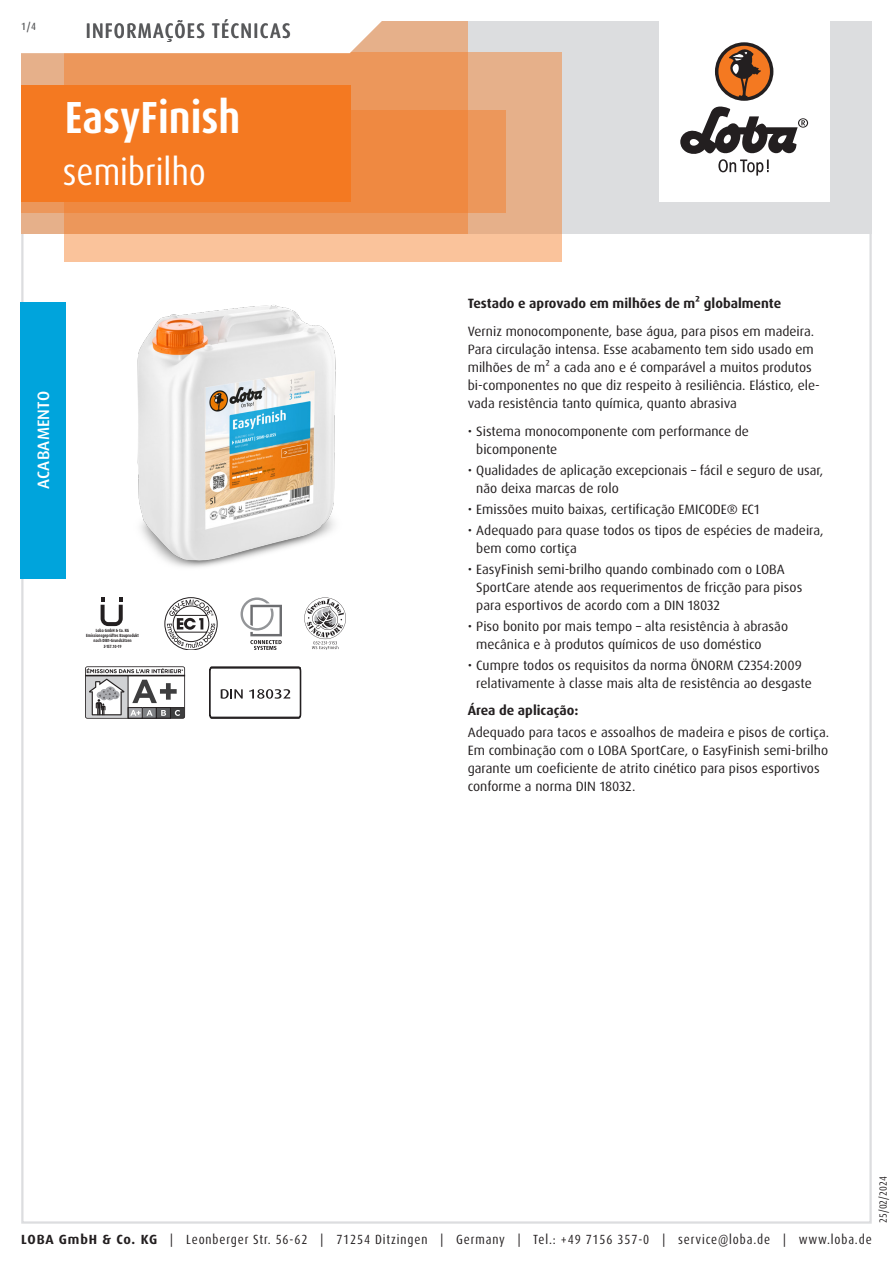
<style>
.page{position:relative;width:893px;height:1263px;background:#fff}
.page>*{position:absolute;margin:0;border:0;box-sizing:border-box;transform-origin:0 0}
.Produktname_weiss{font:700 condensed 45px "Dax Pro";color:#fff}
.Variante_weiss{font:condensed 37.5px "Dax Pro";color:#fff}
.TI{font:500 condensed 21px "Dax Pro";letter-spacing:.06em;color:#57585a}
.Produktart_Versiegelung{font:500 16.5px "Dax Pro";letter-spacing:.01em;color:#fff}
.Text{font:13.5px/18px "Dax Pro";color:#231f20}
.Text_Bold{font:700 13.5px "Dax Pro";color:#231f20}
.t1{font:condensed 13.35px "Dax Pro";letter-spacing:.065em;color:#231f20}
.t2{font:condensed 10.5px "Dax Pro";color:#231f20}
.t3{font:500 condensed 10.5px "Dax Pro";color:#57585a}
.t4{font:700 4.5px/5.2px "Dax Pro";color:#231f20;text-align:center;scale:.82 1}
.s1{font-weight:700;font-stretch:normal}
</style>
<div class="page">
<svg style="left:101px;top:597px;width:22px;height:29px"></svg>
<svg style="left:165px;top:597px;width:52px;height:53px"></svg>
<svg style="left:241px;top:597px;width:41px;height:53px"></svg>
<svg style="left:304px;top:597px;width:42px;height:53px"></svg>
<svg style="left:85px;top:666px;width:100px;height:53px"></svg>
<svg style="left:209px;top:667px;width:92px;height:51px"></svg>
<img style="left:137px;top:305px;width:199px;height:263px">
<div style="left:20px;top:302px;width:46px;height:276px;background:#00a4dc"></div>
<div style="left:21px;top:21px;width:851px;height:213px;background:#dcdddf"></div>
<div style="left:659px;top:0;width:170px;height:202px;background:#fff"></div>
<svg style="left:680px;top:106px;width:128px;height:70px"></svg>
<div style="left:715px;top:42px;width:58px;height:59px;background:#231f20;border-radius:50%"></div>
<svg style="left:718px;top:45px;width:52px;height:52px"></svg>
<div style="left:64px;top:52px;width:497px;height:209px;background:linear-gradient(to right,#fec79f,#efb992)"></div>
<div style="left:21px;top:111px;width:485px;height:102px;background:#ec975b"></div>
<svg style="left:21px;top:21px;width:447px;height:213px;background:#ec9355"></svg>
<svg style="left:21px;top:21px;width:411px;height:34px;background:#faede4"></svg>
<div style="left:21px;top:85px;width:330px;height:117px;background:#f47921"></div>
<p class="t3" style="left:21px;top:19px;width:16px">1/4</p>
<p class="TI" style="left:86px;top:17px;width:207px">INFORMAÇÕES TÉCNICAS</p>
<p class="Produktname_weiss" style="left:65px;top:89px;width:177px">EasyFinish</p>
<p class="Variante_weiss" style="left:63px;top:148px;width:145px">semibrilho</p>
<p class="Produktart_Versiegelung" style="left:33px;top:489px;width:99px;rotate:-90deg">ACABAMENTO</p>
<p class="t4" style="left:86px;top:628px;width:66px">Loba GmbH &amp; Co. KG<br>Emissionsgeprüftes Bauprodukt nach DIBt-Grundsätzen<br>Z-157.10-19</p>
<p class="Text_Bold" style="left:468px;top:295px;width:315px">Testado e aprovado em milhões de m² globalmente</p>
<p class="Text" style="left:468px;top:323px;width:354px">Verniz monocomponente, base água, para pisos em madeira.<br>Para circulação intensa. Esse acabamento tem sido usado em milhões de m² a cada ano e é comparável a muitos produtos bi-componentes no que diz respeito à resiliência. Elástico, ele&shy;vada resistência tanto química, quanto abrasiva</p>
<p class="Text" style="left:476px;top:422px;width:274px;text-indent:-9px">• Sistema monocomponente com performance de bicomponente</p>
<p class="Text" style="left:476px;top:461px;width:349px;text-indent:-9px">• Qualidades de aplicação excepcionais – fácil e seguro de usar, não deixa marcas de rolo</p>
<p class="Text" style="left:468px;top:500px;width:293px">• Emissões muito baixas, certificação EMICODE® EC1</p>
<p class="Text" style="left:476px;top:521px;width:349px;text-indent:-9px">• Adequado para quase todos os tipos de espécies de madeira, bem como cortiça</p>
<p class="Text" style="left:476px;top:560px;width:328px;text-indent:-9px">• EasyFinish semi-brilho quando combinado com o LOBA<br>SportCare atende aos requerimentos de fricção para pisos para esportivos de acordo com a DIN 18032</p>
<p class="Text" style="left:476px;top:617px;width:313px;text-indent:-9px">• Piso bonito por mais tempo – alta resistência à abrasão mecânica e à produtos químicos de uso doméstico</p>
<p class="Text" style="left:476px;top:656px;width:337px;text-indent:-9px">• Cumpre todos os requisitos da norma ÖNORM C2354:2009 relativamente à classe mais alta de resistência ao desgaste</p>
<p class="Text_Bold" style="left:468px;top:702px;width:112px">Área de aplicação:</p>
<p class="Text" style="left:468px;top:723px;width:363px">Adequado para tacos e assoalhos de madeira e pisos de cortiça.<br>Em combinação com o LOBA SportCare, o EasyFinish semi-brilho garante um coeficiente de atrito cinético para pisos esportivos conforme a norma DIN 18032.</p>
<p class="t2" style="left:876px;top:1222px;width:48px;rotate:-90deg">25/02/2024</p>
<p class="t1" style="left:21px;top:1230px;width:852px"><span class="s1">LOBA GmbH &amp; Co. KG</span> | Leonberger Str. 56-62 | 71254 Ditzingen | Germany | Tel.: +49 7156 357-0 | service@loba.de | www.loba.de</p>
</div>
